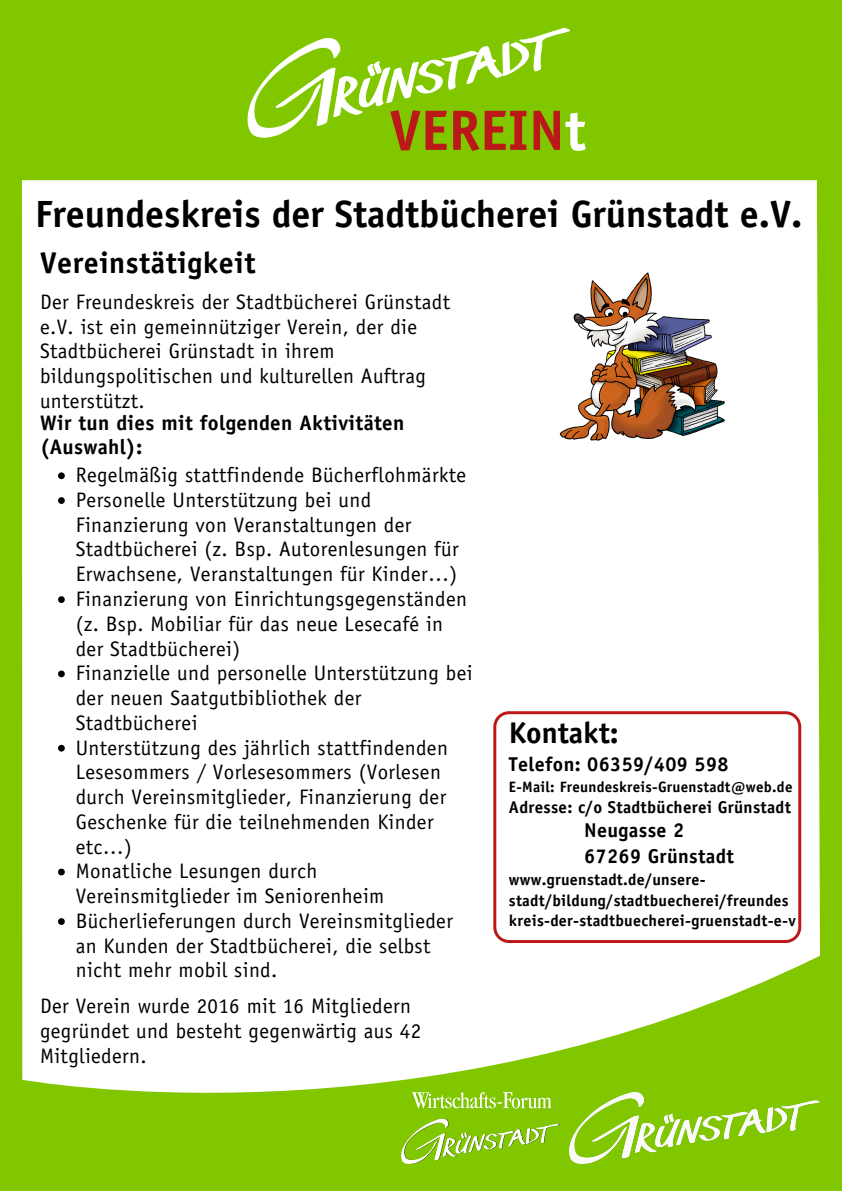
<style>
.page{position:relative;width:842px;height:1191px;background:#fff}
.page>*{position:absolute;margin:0;border:0;box-sizing:border-box;transform-origin:0 0}
.t1{font:700 57px "Officina Sans";color:#bb1919}
.t2{font:700 38px "Officina Sans";color:#000}
.t3{font:700 30px "Officina Sans";letter-spacing:.015em;color:#000}
.t4{font:700 30px "Officina Sans Std";color:#000}
.t5{font:21px/24.8px "Officina Sans";letter-spacing:.015em;color:#000}
.t6{font:700 21px/24.8px "Officina Sans Std";letter-spacing:.015em;color:#000}
.t7{font:700 20px "Officina Sans Std";letter-spacing:.015em;color:#000}
.t8{font:700 17px "Officina Sans Std";letter-spacing:.015em;color:#000}
.t9{font:700 16px/20.2px "Officina Sans Std";letter-spacing:.015em;color:#000}
.t10{font:700 15px "Officina Sans Std";letter-spacing:.015em;color:#000}
.s1{color:#fff}
</style>
<div class="page">
<div style="left:0;top:0;width:842px;height:1190px;background:#80c700"></div>
<div style="left:22px;top:180px;width:798px;height:912px;background:#fff"></div>
<svg style="left:247px;top:28px;width:323px;height:109px"></svg>
<img style="left:569px;top:1092px;width:251px;height:71px">
<img style="left:401px;top:1092px;width:158px;height:71px">
<div style="left:493px;top:711px;width:308px;height:231px;background:#fff"></div>
<img style="left:540px;top:263px;width:215px;height:197px">
<svg style="left:58px;top:472px;width:7px;height:7px"></svg>
<svg style="left:58px;top:497px;width:7px;height:7px"></svg>
<svg style="left:58px;top:596px;width:7px;height:7px"></svg>
<svg style="left:58px;top:670px;width:7px;height:7px"></svg>
<svg style="left:58px;top:744px;width:7px;height:7px"></svg>
<svg style="left:58px;top:868px;width:7px;height:7px"></svg>
<svg style="left:58px;top:918px;width:7px;height:6px"></svg>
<p class="t1" style="left:389px;top:95px;width:198px">VEREIN<span class="s1">t</span></p>
<p class="t2" style="left:35px;top:190px;width:769px">Freundeskreis der Stadtbücherei Grünstadt e.V.</p>
<p class="t3" style="left:40px;top:244px;width:217px">Vereinstätigkeit</p>
<p class="t5" style="left:40px;top:289px;width:412px">Der Freundeskreis der Stadtbücherei Grünstadt e.V. ist ein gemeinnütziger Verein, der die Stadtbücherei Grünstadt in ihrem bildungspolitischen und kulturellen Auftrag unterstützt.</p>
<p class="t6" style="left:40px;top:412px;width:366px">Wir tun dies mit folgenden Aktivitäten (Auswahl):</p>
<p class="t5" style="left:76px;top:462px;width:392px">Regelmäßig stattfindende Bücherflohmärkte</p>
<h3 class="t5" style="left:76px;top:487px;width:384px">Personelle Unterstützung bei und Finanzierung von Veranstaltungen der Stadtbücherei (z. Bsp. Autorenlesungen für Erwachsene, Veranstaltungen für Kinder…)</h3>
<p class="t5" style="left:76px;top:586px;width:393px">Finanzierung von Einrichtungsgegenständen (z. Bsp. Mobiliar für das neue Lesecafé in der Stadtbücherei)</p>
<p class="t5" style="left:76px;top:660px;width:398px">Finanzielle und personelle Unterstützung bei der neuen Saatgutbibliothek der<br>Stadtbücherei</p>
<p class="t5" style="left:76px;top:735px;width:374px">Unterstützung des jährlich stattfindenden Lesesommers / Vorlesesommers (Vorlesen durch Vereinsmitglieder, Finanzierung der Geschenke für die teilnehmenden Kinder etc…)</p>
<p class="t5" style="left:76px;top:858px;width:310px">Monatliche Lesungen durch<br>Vereinsmitglieder im Seniorenheim</p>
<p class="t5" style="left:76px;top:908px;width:379px">Bücherlieferungen durch Vereinsmitglieder an Kunden der Stadtbücherei, die selbst nicht mehr mobil sind.</p>
<p class="t5" style="left:40px;top:993px;width:383px">Der Verein wurde 2016 mit 16 Mitgliedern gegründet und besteht gegenwärtig aus 42<br>Mitgliedern.</p>
<h3 class="t4" style="left:509px;top:721px;width:111px">Kontakt:</h3>
<h4 class="t7" style="left:509px;top:756px;width:221px">Telefon: 06359/409 598</h4>
<p class="t10" style="left:509px;top:781px;width:285px">E-Mail: Freundeskreis-Gruenstadt@web.de</p>
<p class="t8" style="left:509px;top:800px;width:284px">Adresse: c/o Stadtbücherei Grünstadt</p>
<p class="t7" style="left:584px;top:822px;width:102px">Neugasse 2</p>
<p class="t7" style="left:584px;top:848px;width:151px">67269 Grünstadt</p>
<p class="t9" style="left:509px;top:871px;width:281px">www.gruenstadt.de/unsere&shy;stadt/bildung/stadtbuecherei/freundes</p>
<p class="t9" style="left:509px;top:912px;width:288px">kreis-der-stadtbuecherei-gruenstadt-e-v</p>
</div>
